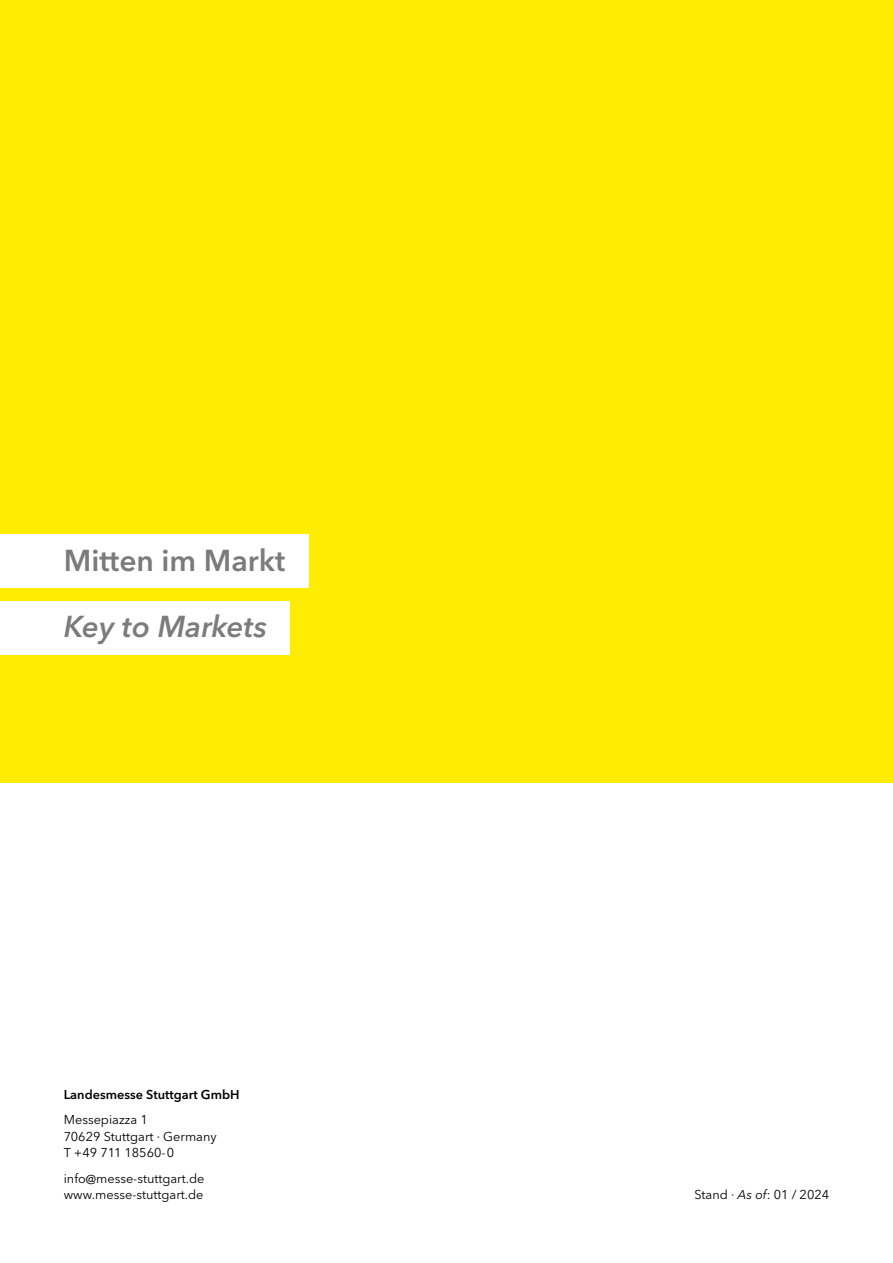
<style>
.page{position:relative;width:893px;height:1263px;background:#fff}
.page>*{position:absolute;margin:0;border:0;box-sizing:border-box;transform-origin:0 0}
.t1{font:600 30px "Avenir Next LT Pro";color:#7c7b7b}
.t2{font:italic 600 30px "Avenir Next LT Pro";color:#7c7b7b}
.t3{font:12.75px/16.5px "Avenir Next LT Pro";color:#000}
.t4{font:600 12.75px "Avenir Next LT Pro";color:#000}
.s1{font-style:italic}
</style>
<div class="page">
<div style="left:0;top:0;width:893px;height:782px;background:#ffec03"></div>
<div style="left:0;top:535px;width:308px;height:53px;background:#fff"></div>
<div style="left:0;top:602px;width:289px;height:53px;background:#fff"></div>
<h1 class="t1" style="left:64px;top:542px;width:223px">Mitten im Markt</h1>
<h1 class="t2" style="left:64px;top:608px;width:205px">Key to Markets</h1>
<p class="t4" style="left:64px;top:1087px;width:177px">Landesmesse Stuttgart GmbH</p>
<p class="t3" style="left:64px;top:1112px;width:154px">Messepiazza 1<br>70629 Stuttgart · Germany<br>T +49 711 18560-0</p>
<p class="t3" style="left:64px;top:1170px;width:142px">info@messe-stuttgart.de www.messe-stuttgart.de</p>
<p class="t3" style="left:694px;top:1186px;width:136px">Stand · <span class="s1">As of</span>: 01 / 2024</p>
</div>
